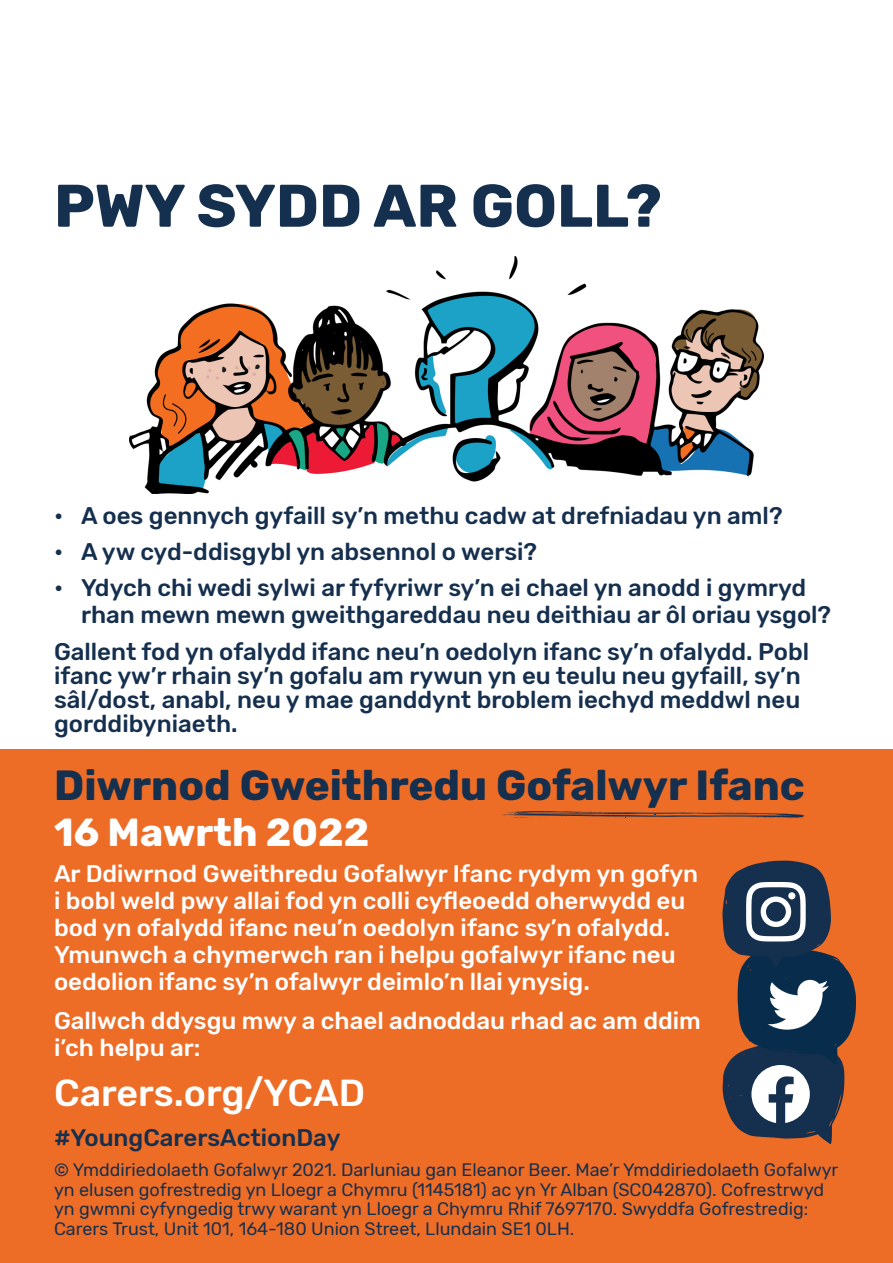
<style>
.page{position:relative;width:893px;height:1263px;background:#fff}
.page>*{position:absolute;margin:0;border:0;box-sizing:border-box;transform-origin:0 0}
.t1{font:700 60px "Rubik";color:#152f4e}
.t2{font:700 42px "Rubik";color:#152f4e}
.t3{font:700 39px "Rubik";color:#fff}
.t4{font:500 37.5px "Rubik";color:#fff}
.t5{font:500 24px/24px "Rubik";color:#152f4e}
.t6{font:500 24px/27px "Rubik";color:#fff}
.t7{font:18px/19.5px "Rubik";color:#152f4e}
</style>
<div class="page">
<div style="left:0;top:749px;width:893px;height:514px;background:#ed6c26"></div>
<svg style="left:722px;top:860px;width:134px;height:284px"></svg>
<svg style="left:501px;top:811px;width:303px;height:8px"></svg>
<img style="left:129px;top:256px;width:635px;height:238px">
<p class="t1" style="left:54px;top:171px;width:609px">PWY SYDD AR GOLL?</p>
<p class="t5" style="left:54px;top:504px;width:730px">• A oes gennych gyfaill sy’n methu cadw at drefniadau yn aml?</p>
<p class="t5" style="left:54px;top:540px;width:485px">• A yw cyd-ddisgybl yn absennol o wersi?</p>
<p class="t5" style="left:81px;top:575px;width:752px;line-height:27px;text-indent:-27px">• Ydych chi wedi sylwi ar fyfyriwr sy’n ei chael yn anodd i gymryd rhan mewn mewn gweithgareddau neu deithiau ar ôl oriau ysgol?</p>
<p class="t5" style="left:54px;top:640px;width:757px">Gallent fod yn ofalydd ifanc neu’n oedolyn ifanc sy’n ofalydd. Pobl ifanc yw’r rhain sy’n gofalu am rywun yn eu teulu neu gyfaill, sy’n sâl/dost, anabl, neu y mae ganddynt broblem iechyd meddwl neu gorddibyniaeth.</p>
<p class="t2" style="left:54px;top:760px;width:752px">Diwrnod Gweithredu Gofalwyr Ifanc</p>
<p class="t3" style="left:54px;top:810px;width:317px">16 Mawrth 2022</p>
<p class="t6" style="left:54px;top:861px;width:646px">Ar Ddiwrnod Gweithredu Gofalwyr Ifanc rydym yn gofyn i bobl weld pwy allai fod yn colli cyfleoedd oherwydd eu bod yn ofalydd ifanc neu’n oedolyn ifanc sy’n ofalydd.<br>Ymunwch a chymerwch ran i helpu gofalwyr ifanc neu oedolion ifanc sy’n ofalwyr deimlo’n llai ynysig.</p>
<p class="t6" style="left:54px;top:1008px;width:648px">Gallwch ddysgu mwy a chael adnoddau rhad ac am ddim i’ch helpu ar:</p>
<p class="t4" style="left:54px;top:1071px;width:313px">Carers.org/YCAD</p>
<p class="t5" style="left:54px;top:1127px;width:288px">#YoungCarersActionDay</p>
<p class="t7" style="left:54px;top:1161px;width:786px">© Ymddiriedolaeth Gofalwyr 2021. Darluniau gan Eleanor Beer. Mae’r Ymddiriedolaeth Gofalwyr yn elusen gofrestredig yn Lloegr a Chymru (1145181) ac yn Yr Alban (SC042870). Cofrestrwyd yn gwmni cyfyngedig trwy warant yn Lloegr a Chymru Rhif 7697170. Swyddfa Gofrestredig:<br>Carers Trust, Unit 101, 164-180 Union Street, Llundain SE1 0LH.</p>
</div>
